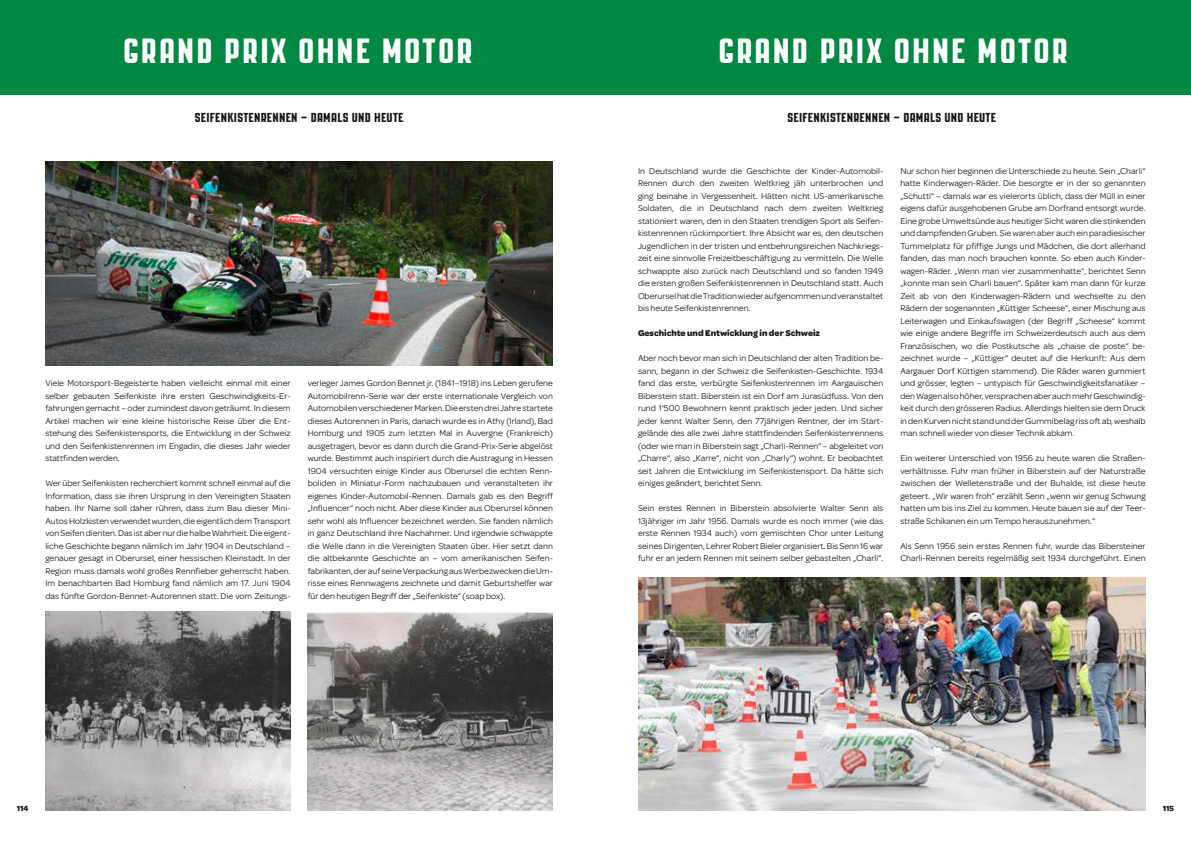
<style>
.page{position:relative;width:1191px;height:842px;background:#fff}
.page>*{position:absolute;margin:0;border:0;box-sizing:border-box;transform-origin:0 0}
.t1{font:35px "PAG Revolucion W00";letter-spacing:.06em;color:#fff}
.t2{font:13px "PAG Revolucion W00";letter-spacing:.02em;color:#1a1918}
.t3{font:9px/12.5px "Omnes";color:#1a1918;text-align:justify}
.t4{font:700 9px "Omnes";color:#1a1918}
.t5{font:700 8px "Omnes";color:#1a1918}
</style>
<div class="page">
<div style="left:0;top:0;width:1191px;height:94px;background:#008843"></div>
<img style="left:638px;top:578px;width:507px;height:233px">
<img style="left:45px;top:612px;width:246px;height:199px">
<img style="left:308px;top:611px;width:245px;height:200px">
<img style="left:45px;top:161px;width:508px;height:205px">
<h1 class="t1" style="left:123px;top:32px;width:351px">GRAND PRIX OHNE MOTOR</h1>
<h1 class="t1" style="left:718px;top:32px;width:351px">GRAND PRIX OHNE MOTOR</h1>
<h2 class="t2" style="left:195px;top:111px;width:210px">SEIFENKISTENRENNEN – DAMALS UND HEUTE</h2>
<h2 class="t2" style="left:787px;top:111px;width:210px">SEIFENKISTENRENNEN – DAMALS UND HEUTE</h2>
<p class="t3" style="left:45px;top:376px;width:247px">Viele Motorsport-Begeisterte haben vielleicht einmal mit einer selber gebauten Seifenkiste ihre ersten Geschwindigkeits-Er&shy;fahrungen gemacht – oder zumindest davon geträumt. In diesem Artikel machen wir eine kleine historische Reise über die Ent&shy;stehung des Seifenkistensports, die Entwicklung in der Schweiz und den Seifenkistenrennen im Engadin, die dieses Jahr wieder stattfinden werden.</p>
<p class="t3" style="left:45px;top:476px;width:247px">Wer über Seifenkisten recherchiert kommt schnell einmal auf die Information, dass sie ihren Ursprung in den Vereinigten Staaten haben. Ihr Name soll daher rühren, dass zum Bau dieser Mini-Autos Holzkisten verwendet wurden, die eigentlich dem Transport von Seifen dienten. Das ist aber nur die halbe Wahrheit. Die eigent&shy;liche Geschichte begann nämlich im Jahr 1904 in Deutschland – genauer gesagt in Oberursel, einer hessischen Kleinstadt. In der Region muss damals wohl großes Rennfieber geherrscht haben.<br>Im benachbarten Bad Homburg fand nämlich am 17. Juni 1904 das fünfte Gordon-Bennet-Autorennen statt. Die vom Zeitungs-</p>
<p class="t3" style="left:308px;top:376px;width:247px">verleger James Gordon Bennet jr. (1841–1918) ins Leben gerufene Automobilrenn-Serie war der erste internationale Vergleich von Automobilen verschiedener Marken. Die ersten drei Jahre startete dieses Autorennen in Paris, danach wurde es in Athy (Irland), Bad Homburg und 1905 zum letzten Mal in Auvergne (Frankreich) ausgetragen, bevor es dann durch die Grand-Prix-Serie abgelöst wurde. Bestimmt auch inspiriert durch die Austragung in Hessen 1904 versuchten einige Kinder aus Oberursel die echten Renn&shy;boliden in Miniatur-Form nachzubauen und veranstalteten ihr eigenes Kinder-Automobil-Rennen. Damals gab es den Begriff „Influencer“ noch nicht. Aber diese Kinder aus Oberursel können sehr wohl als Influencer bezeichnet werden. Sie fanden nämlich in ganz Deutschland ihre Nachahmer. Und irgendwie schwappte die Welle dann in die Vereinigten Staaten über. Hier setzt dann die altbekannte Geschichte an – vom amerikanischen Seifen&shy;fabrikanten, der auf seine Verpackung aus Werbezwecken die Um&shy;risse eines Rennwagens zeichnete und damit Geburtshelfer war für den heutigen Begriff der „Seifenkiste“ (soap box).</p>
<p class="t3" style="left:638px;top:164px;width:247px">In Deutschland wurde die Geschichte der Kinder-Automobil-Rennen durch den zweiten Weltkrieg jäh unterbrochen und ging beinahe in Vergessenheit. Hätten nicht US-amerikanische Soldaten, die in Deutschland nach dem zweiten Weltkrieg stationiert waren, den in den Staaten trendigen Sport als Seifen&shy;kistenrennen rückimportiert. Ihre Absicht war es, den deutschen Jugendlichen in der tristen und entbehrungsreichen Nachkriegs&shy;zeit eine sinnvolle Freizeitbeschäftigung zu vermitteln. Die Welle schwappte also zurück nach Deutschland und so fanden 1949 die ersten großen Seifenkistenrennen in Deutschland statt. Auch Oberursel hat die Tradition wieder aufgenommen und veranstaltet bis heute Seifenkistenrennen.</p>
<p class="t4" style="left:638px;top:326px;width:184px">Geschichte und Entwicklung in der Schweiz</p>
<p class="t3" style="left:638px;top:351px;width:247px">Aber noch bevor man sich in Deutschland der alten Tradition be&shy;sann, begann in der Schweiz die Seifenkisten-Geschichte. 1934 fand das erste, verbürgte Seifenkistenrennen im Aargauischen Biberstein statt. Biberstein ist ein Dorf am Jurasüdfuss. Von den rund 1'500 Bewohnern kennt praktisch jeder jeden. Und sicher jeder kennt Walter Senn, den 77jährigen Rentner, der im Start&shy;gelände des alle zwei Jahre stattfindenden Seifenkistenrennens (oder wie man in Biberstein sagt „Charli-Rennen“ – abgeleitet von „Charre“, also „Karre“, nicht von „Charly“) wohnt. Er beobachtet seit Jahren die Entwicklung im Seifenkistensport. Da hätte sich einiges geändert, berichtet Senn.</p>
<p class="t3" style="left:638px;top:501px;width:247px">Sein erstes Rennen in Biberstein absolvierte Walter Senn als 13jähriger im Jahr 1956. Damals wurde es noch immer (wie das erste Rennen 1934 auch) vom gemischten Chor unter Leitung seines Dirigenten, Lehrer Robert Bieler organisiert. Bis Senn 16 war fuhr er an jedem Rennen mit seinem selber gebastelten „Charli“.</p>
<p class="t3" style="left:900px;top:164px;width:247px">Nur schon hier beginnen die Unterschiede zu heute. Sein „Charli“ hatte Kinderwagen-Räder. Die besorgte er in der so genannten „Schutti“ – damals war es vielerorts üblich, dass der Müll in einer eigens dafür ausgehobenen Grube am Dorfrand entsorgt wurde.<br>Eine grobe Umweltsünde aus heutiger Sicht waren die stinkenden und dampfenden Gruben. Sie waren aber auch ein paradiesischer Tummelplatz für pfiffige Jungs und Mädchen, die dort allerhand fanden, das man noch brauchen konnte. So eben auch Kinder&shy;wagen-Räder. „Wenn man vier zusammenhatte“, berichtet Senn „konnte man sein Charli bauen“. Später kam man dann für kurze Zeit ab von den Kinderwagen-Rädern und wechselte zu den Rädern der sogenannten „Küttiger Scheese“, einer Mischung aus Leiterwagen und Einkaufswagen (der Begriff „Scheese“ kommt wie einige andere Begriffe im Schweizerdeutsch auch aus dem Französischen, wo die Postkutsche als „chaise de poste“ be&shy;zeichnet wurde – „Küttiger“ deutet auf die Herkunft: Aus dem Aargauer Dorf Küttigen stammend). Die Räder waren gummiert und grösser, legten – untypisch für Geschwindigkeitsfanatiker – den Wagen also höher, versprachen aber auch mehr Geschwindig&shy;keit durch den grösseren Radius. Allerdings hielten sie dem Druck in den Kurven nicht stand und der Gummibelag riss oft ab, weshalb man schnell wieder von dieser Technik abkam.</p>
<p class="t3" style="left:900px;top:451px;width:247px">Ein weiterer Unterschied von 1956 zu heute waren die Straßen&shy;verhältnisse. Fuhr man früher in Biberstein auf der Naturstraße zwischen der Welletenstraße und der Buhalde, ist diese heute geteert. „Wir waren froh“ erzählt Senn „wenn wir genug Schwung hatten um bis ins Ziel zu kommen. Heute bauen sie auf der Teer&shy;straße Schikanen ein um Tempo herauszunehmen.“</p>
<p class="t3" style="left:900px;top:539px;width:247px">Als Senn 1956 sein erstes Rennen fuhr, wurde das Bibersteiner<br>Charli-Rennen bereits regelmäßig seit 1934 durchgeführt. Einen</p>
<p class="t5" style="left:17px;top:802px;width:13px">114</p>
<p class="t5" style="left:1162px;top:802px;width:13px">115</p>
</div>
